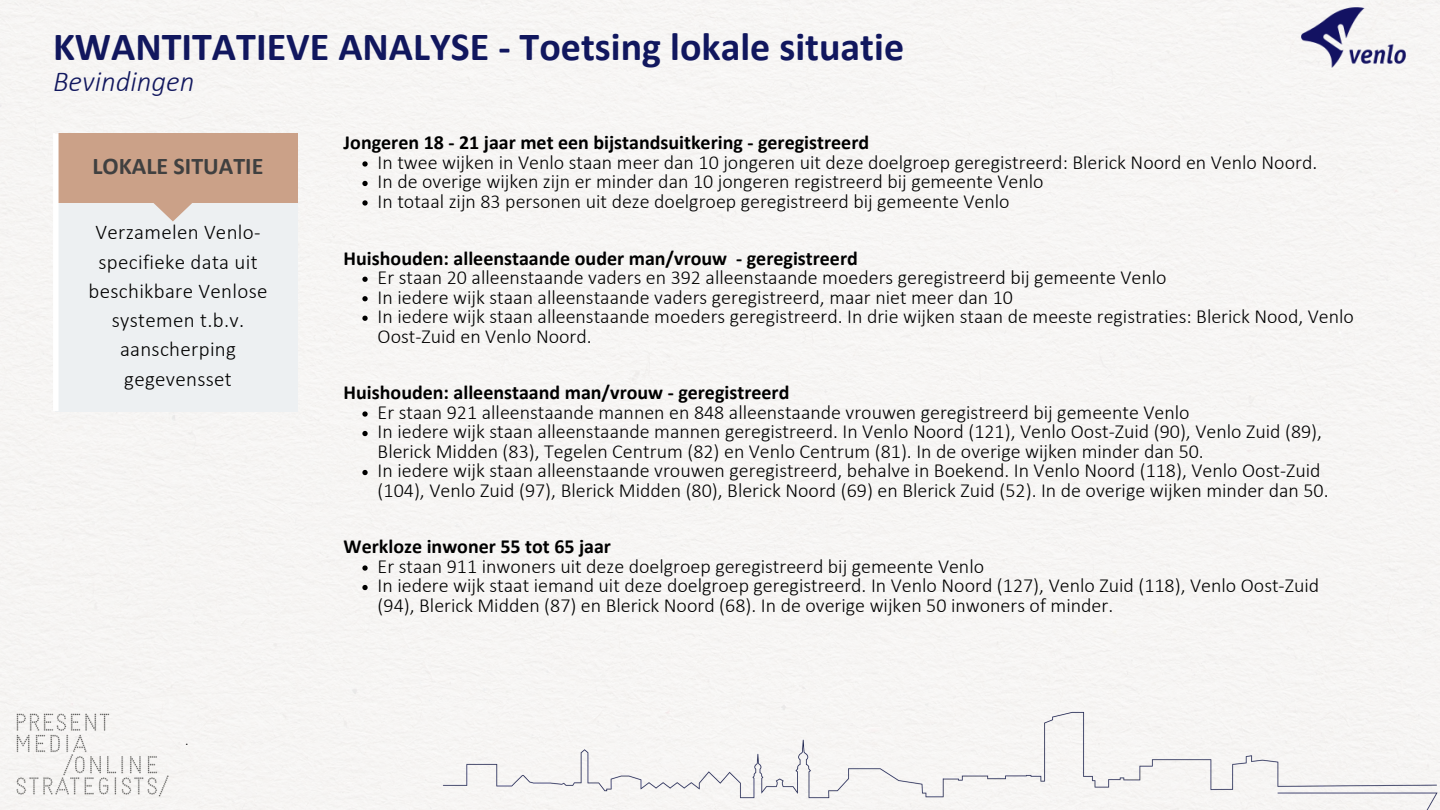
<style>
.page{position:relative;width:1440px;height:810px;background:#fff}
.page>*{position:absolute;margin:0;border:0;box-sizing:border-box;transform-origin:0 0}
.t1{font:700 40px "Calibri";color:#11175e}
.t2{font:italic 300 29px "Calibri";color:#11175e}
.t3{font:700 24px "Calibri";color:#404040}
.t4{font:300 21px/29.2px "Calibri";letter-spacing:.015em;color:#000;text-align:center}
.t5{font:300 20px/19.5px "Calibri";color:#000}
.t6{font:700 20px "Calibri";color:#000}
.t7{font:300 14.3px "Calibri";color:#000}
</style>
<div class="page">
<div style="left:394px;top:694px;width:1046px;height:116px;background:#f6f5f3"></div>
<img style="left:1256px;top:0;width:171px;height:100px">
<img style="left:12px;top:694px;width:161px;height:116px">
<div style="left:56px;top:133px;width:242px;height:71px;background:#cba188"></div>
<div style="left:56px;top:203px;width:242px;height:208px;background:#edf0f2"></div>
<div style="left:53px;top:133px;width:6px;height:278px;background:#fff"></div>
<svg style="left:153px;top:203px;width:39px;height:18px"></svg>
<svg style="left:362px;top:161px;width:6px;height:6px"></svg>
<svg style="left:362px;top:181px;width:6px;height:5px"></svg>
<svg style="left:362px;top:200px;width:6px;height:6px"></svg>
<svg style="left:362px;top:277px;width:6px;height:5px"></svg>
<svg style="left:362px;top:296px;width:6px;height:5px"></svg>
<svg style="left:362px;top:316px;width:6px;height:5px"></svg>
<svg style="left:362px;top:411px;width:6px;height:6px"></svg>
<svg style="left:362px;top:431px;width:6px;height:5px"></svg>
<svg style="left:362px;top:470px;width:6px;height:5px"></svg>
<svg style="left:362px;top:565px;width:6px;height:6px"></svg>
<svg style="left:362px;top:585px;width:6px;height:5px"></svg>
<h1 class="t1" style="left:53px;top:30px;width:853px">KWANTITATIEVE ANALYSE - Toetsing lokale situatie</h1>
<h2 class="t2" style="left:53px;top:70px;width:143px">Bevindingen</h2>
<p class="t3" style="left:92px;top:156px;width:172px">LOKALE SITUATIE</p>
<p class="t4" style="left:89px;top:220px;width:180px">Verzamelen Venlo&shy;specifieke data uit beschikbare Venlose systemen t.b.v. aanscherping gegevensset</p>
<p class="t7" style="left:185px;top:734px;width:5px">.</p>
<p class="t6" style="left:344px;top:134px;width:527px">Jongeren 18 - 21 jaar met een bijstandsuitkering - geregistreerd</p>
<p class="t5" style="left:378px;top:154px;width:941px">In twee wijken in Venlo staan meer dan 10 jongeren uit deze doelgroep geregistreerd: Blerick Noord en Venlo Noord.<br>In de overige wijken zijn er minder dan 10 jongeren registreerd bij gemeente Venlo<br>In totaal zijn 83 personen uit deze doelgroep geregistreerd bij gemeente Venlo</p>
<p class="t6" style="left:344px;top:250px;width:516px">Huishouden: alleenstaande ouder man/vrouw - geregistreerd</p>
<p class="t5" style="left:378px;top:269px;width:978px">Er staan 20 alleenstaande vaders en 392 alleenstaande moeders geregistreerd bij gemeente Venlo<br>In iedere wijk staan alleenstaande vaders geregistreerd, maar niet meer dan 10<br>In iedere wijk staan alleenstaande moeders geregistreerd. In drie wijken staan de meeste registraties: Blerick Nood, Venlo Oost-Zuid en Venlo Noord.</p>
<p class="t6" style="left:344px;top:384px;width:447px">Huishouden: alleenstaand man/vrouw - geregistreerd</p>
<p class="t5" style="left:378px;top:404px;width:952px">Er staan 921 alleenstaande mannen en 848 alleenstaande vrouwen geregistreerd bij gemeente Venlo<br>In iedere wijk staan alleenstaande mannen geregistreerd. In Venlo Noord (121), Venlo Oost-Zuid (90), Venlo Zuid (89), Blerick Midden (83), Tegelen Centrum (82) en Venlo Centrum (81). In de overige wijken minder dan 50.<br>In iedere wijk staan alleenstaande vrouwen geregistreerd, behalve in Boekend. In Venlo Noord (118), Venlo Oost-Zuid (104), Venlo Zuid (97), Blerick Midden (80), Blerick Noord (69) en Blerick Zuid (52). In de overige wijken minder dan 50.</p>
<p class="t6" style="left:344px;top:538px;width:269px">Werkloze inwoner 55 tot 65 jaar</p>
<p class="t5" style="left:378px;top:558px;width:943px">Er staan 911 inwoners uit deze doelgroep geregistreerd bij gemeente Venlo<br>In iedere wijk staat iemand uit deze doelgroep geregistreerd. In Venlo Noord (127), Venlo Zuid (118), Venlo Oost-Zuid (94), Blerick Midden (87) en Blerick Noord (68). In de overige wijken 50 inwoners of minder.</p>
</div>
